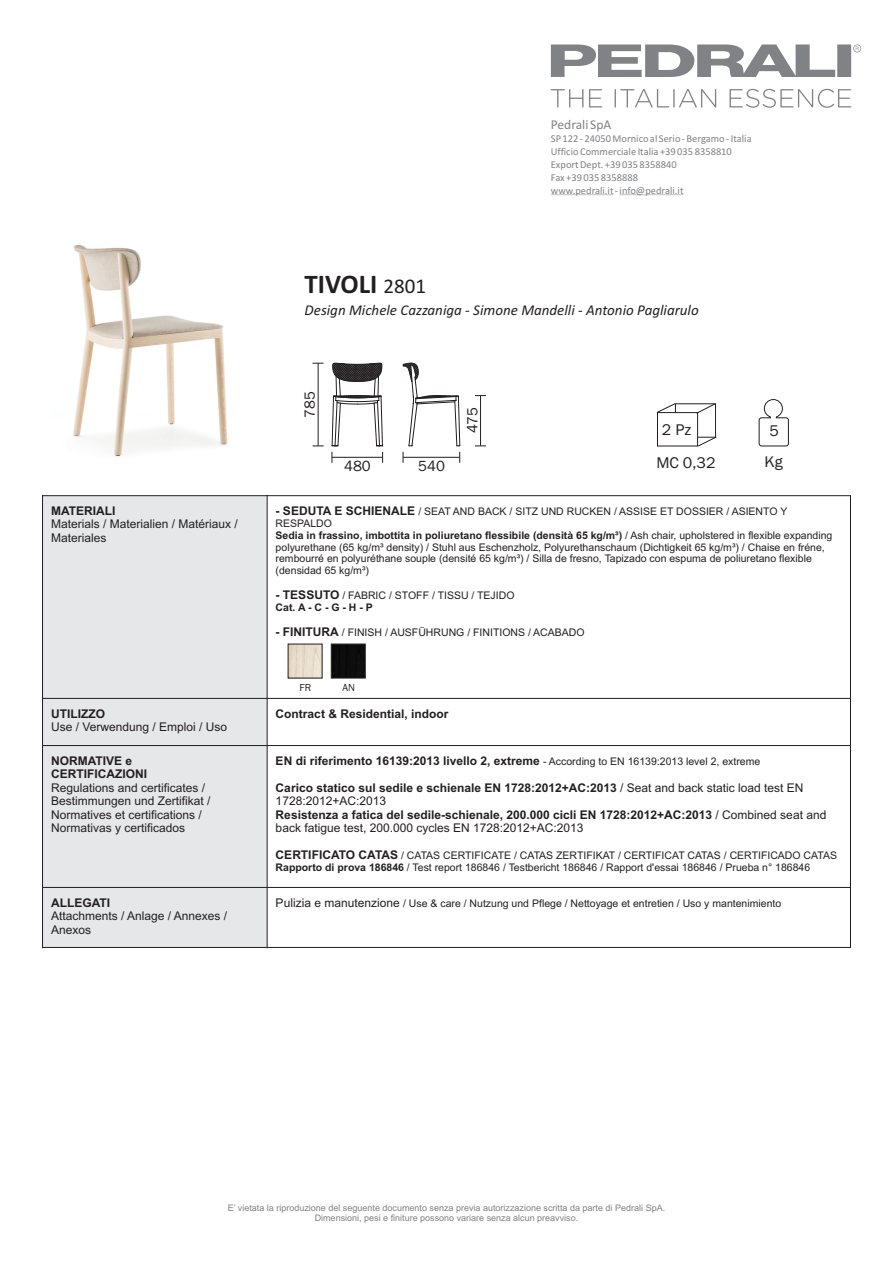
<style>
.page{position:relative;width:893px;height:1263px;background:#fff}
.page>*{position:absolute;margin:0;border:0;box-sizing:border-box;transform-origin:0 0}
.t1{font:700 27px "Calibri";color:#231f20}
.t2{font:16.05px/30.9px "Franklin Gothic";color:#231f20;text-align:center}
.t3{font:15.15px "Franklin Gothic";color:#231f20}
.t4{font:italic 15px "Calibri";color:#231f20}
.t5{font:13.5px "Calibri";color:#808285}
.t6{font:700 12px/13.4px "Arial";color:#231f20}
.t7{font:12px/13.4px "Arial";color:#231f20}
.t8{font:10.5px/11.9px "Arial";color:#231f20}
.t9{font:10.5px/12.8px "Calibri";color:#808285}
.t10{font:10.5px "Franklin Gothic";color:#231f20}
.t11{font:9px/10.1px "Arial";color:#808285;text-align:center}
.s1{font-weight:400;font-size:21px}
.s2{font-weight:700}
.s3{font-weight:700;font-size:12px}
.s4{font-weight:400;font-size:10.5px}
.s5{font-weight:400}
.s6{font-size:12px}
</style>
<div class="page">
<div style="left:43px;top:496px;width:224px;height:202px;background:#e6e7e9"></div>
<div style="left:43px;top:698px;width:224px;height:47px;background:#e6e7e9"></div>
<div style="left:43px;top:745px;width:224px;height:142px;background:#e6e7e9"></div>
<div style="left:43px;top:887px;width:224px;height:60px;background:#e6e7e9"></div>
<hr style="left:42px;top:495px;width:1px;height:453px;background:#231f20">
<hr style="left:267px;top:495px;width:1px;height:453px;background:#231f20">
<hr style="left:850px;top:495px;width:1px;height:453px;background:#231f20">
<hr style="left:42px;top:947px;width:809px;height:1px;background:#231f20">
<hr style="left:42px;top:887px;width:809px;height:1px;background:#231f20">
<hr style="left:42px;top:745px;width:809px;height:1px;background:#231f20">
<hr style="left:42px;top:698px;width:809px;height:1px;background:#231f20">
<hr style="left:42px;top:495px;width:809px;height:1px;background:#231f20">
<svg style="left:657px;top:403px;width:60px;height:44px"></svg>
<svg style="left:758px;top:399px;width:31px;height:48px"></svg>
<img style="left:333px;top:646px;width:30px;height:30px">
<img style="left:290px;top:646px;width:30px;height:30px">
<div style="left:331px;top:644px;width:34px;height:34px;border:1px solid #231f20"></div>
<hr style="left:551px;top:195px;width:62px;height:1px;background:#808285">
<hr style="left:620px;top:195px;width:63px;height:1px;background:#808285">
<svg style="left:551px;top:44px;width:310px;height:64px"></svg>
<img style="left:73px;top:245px;width:155px;height:212px">
<hr style="left:318px;top:363px;width:1px;height:83px;background:#231f20">
<hr style="left:480px;top:396px;width:1px;height:50px;background:#231f20">
<svg style="left:332px;top:363px;width:51px;height:100px"></svg>
<svg style="left:403px;top:363px;width:58px;height:100px"></svg>
<p class="t5" style="left:551px;top:119px;width:62px">Pedrali SpA</p>
<p class="t9" style="left:551px;top:133px;width:202px">SP 122 - 24050 Mornico al Serio - Bergamo - Italia Ufficio Commerciale Italia +39 035 8358810<br>Export Dept. +39 035 8358840<br>Fax +39 035 8358888<br>www.pedrali.it - info@pedrali.it</p>
<p class="t1" style="left:305px;top:273px;width:123px">TIVOLI <span class="s1">2801</span></p>
<p class="t4" style="left:305px;top:303px;width:396px">Design Michele Cazzaniga - Simone Mandelli - Antonio Pagliarulo</p>
<p class="t3" style="left:304px;top:418px;width:28px;rotate:-90deg">785</p>
<p class="t3" style="left:344px;top:460px;width:28px">480</p>
<p class="t3" style="left:418px;top:460px;width:28px">540</p>
<p class="t3" style="left:467px;top:433px;width:27px;rotate:-90deg">475</p>
<p class="t2" style="left:662px;top:415px;width:31px">2 Pz</p>
<p class="t2" style="left:765px;top:417px;width:20px">5<br>Kg</p>
<p class="t2" style="left:656px;top:448px;width:61px">MC 0,32</p>
<p class="t7" style="left:51px;top:505px;width:188px"><span class="s2">MATERIALI<br></span>Materials / Materialien / Matériaux /<br>Materiales</p>
<p class="t8" style="left:276px;top:506px;width:558px"><span class="s3">- SEDUTA E SCHIENALE</span> / SEAT AND BACK / SITZ UND RUCKEN / ASSISE ET DOSSIER / ASIENTO Y RESPALDO<br><span class="s2">Sedia in frassino, imbottita in poliuretano flessibile (densità 65 kg/m³)</span> / Ash chair, upholstered in flexible expanding polyurethane (65 kg/m³ density) / Stuhl aus Eschenzholz, Polyurethanschaum (Dichtigkeit 65 kg/m³) / Chaise en fréne, rembourré en polyuréthane souple (densité 65 kg/m³) / Silla de fresno, Tapizado con espuma de poliuretano flexible (densidad 65 kg/m³)</p>
<p class="t8" style="left:276px;top:590px;width:240px"><span class="s3">- TESSUTO</span> / FABRIC / STOFF / TISSU / TEJIDO<br><span class="s2">Cat. A - C - G - H - P</span></p>
<p class="t8" style="left:276px;top:627px;width:310px"><span class="s3">- FINITURA</span> / FINISH / AUSFÜHRUNG / FINITIONS / ACABADO</p>
<p class="t10" style="left:299px;top:684px;width:13px">FR</p>
<p class="t10" style="left:342px;top:684px;width:14px">AN</p>
<p class="t7" style="left:51px;top:708px;width:178px"><span class="s2">UTILIZZO<br></span>Use / Verwendung / Emploi / Uso</p>
<p class="t6" style="left:276px;top:708px;width:174px">Contract &amp; Residential, indoor</p>
<p class="t7" style="left:51px;top:755px;width:161px"><span class="s2">NORMATIVE e<br>CERTIFICAZIONI<br></span>Regulations and certificates /<br>Bestimmungen und Zertifikat /<br>Normatives et certifications /<br>Normativas y certificados</p>
<p class="t6" style="left:276px;top:755px;width:486px">EN di riferimento 16139:2013 livello 2, extreme <span class="s4">- According to EN 16139:2013 level 2, extreme</span></p>
<p class="t6" style="left:276px;top:782px;width:552px">Carico statico sul sedile e schienale EN 1728:2012+AC:2013 <span class="s5">/ Seat and back static load test EN 1728:2012+AC:2013<br></span>Resistenza a fatica del sedile-schienale, 200.000 cicli EN 1728:2012+AC:2013 <span class="s5">/ Combined seat and back fatigue test, 200.000 cycles EN 1728:2012+AC:2013</span></p>
<p class="t8" style="left:276px;top:850px;width:563px"><span class="s3">CERTIFICATO CATAS</span> / CATAS CERTIFICATE / CATAS ZERTIFIKAT / CERTIFICAT CATAS / CERTIFICADO CATAS<br><span class="s2">Rapporto di prova 186846</span> / Test report 186846 / Testbericht 186846 / Rapport d'essai 186846 / Prueba n° 186846</p>
<p class="t7" style="left:51px;top:897px;width:178px"><span class="s2">ALLEGATI<br></span>Attachments / Anlage / Annexes /<br>Anexos</p>
<p class="t8" style="left:276px;top:898px;width:507px"><span class="s6">Pulizia e manutenzione</span> / Use &amp; care / Nutzung und Pflege / Nettoyage et entretien / Uso y mantenimiento</p>
<p class="t11" style="left:228px;top:1203px;width:439px">E’ vietata la riproduzione del seguente documento senza previa autorizzazione scritta da parte di Pedrali SpA.<br>Dimensioni, pesi e finiture possono variare senza alcun preavviso.</p>
</div>
